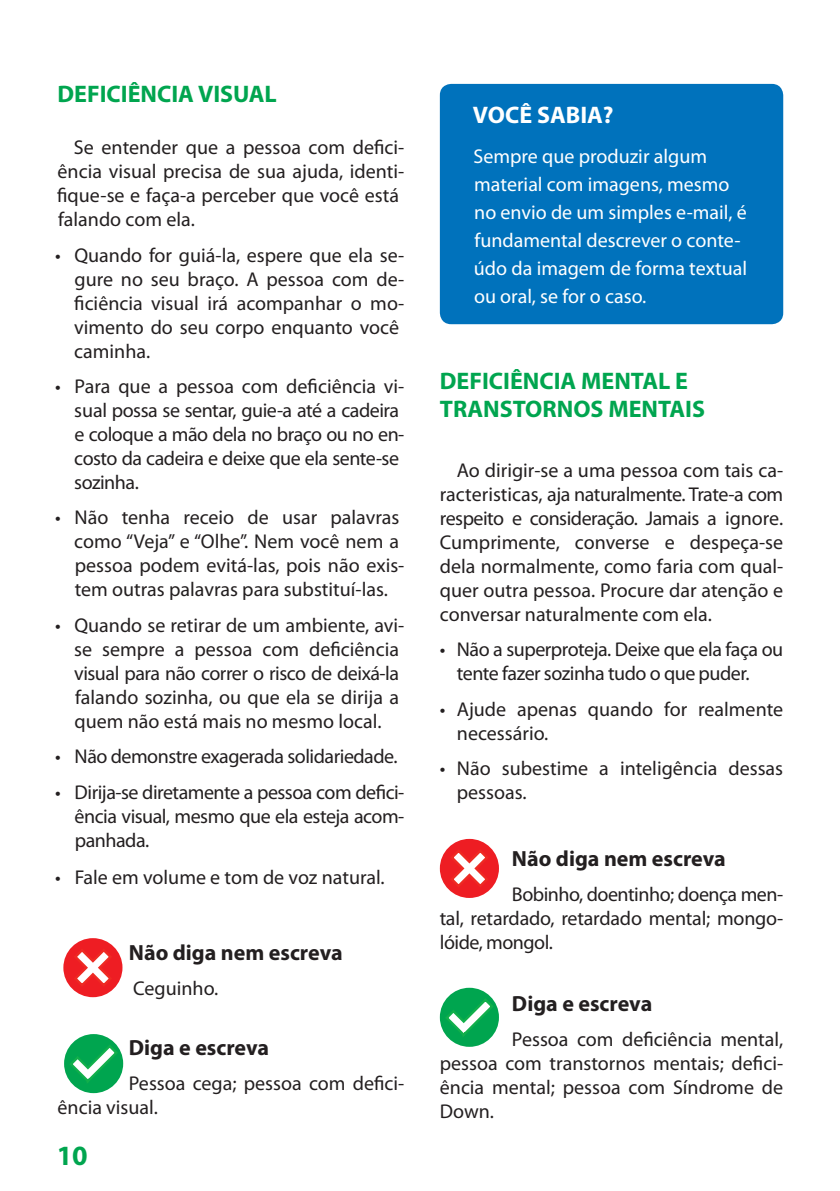
<style>
.page{position:relative;width:840px;height:1191px;background:#fff}
.page>*{position:absolute;margin:0;border:0;box-sizing:border-box;transform-origin:0 0}
.t1{font:700 28px "Myriad Pro";color:#00a54f}
.Titles{font:700 24px "Myriad Pro";color:#00a54f}
.Did_you_know{font:700 24px "Myriad Pro";color:#fff}
.Did_you_know-2{font:700 22px "Myriad Pro";color:#231f20}
.Bullets{font:700 22px "Myriad Pro";color:#231f20}
.Bullets-2{font:20px/24px "Myriad Pro";color:#231f20}
.General_Texts{font:20px/24px "Myriad Pro";color:#231f20;text-align:justify}
.Bullets-3{font:20px/24px "Myriad Pro";letter-spacing:-.025em;color:#231f20}
.Did_you_know-3{font:20px/24px "Myriad Pro";color:#231f20;text-align:justify}
.Did_you_know-4{font:20px/28px "Myriad Pro";color:#fff}
</style>
<div class="page">
<div style="left:441px;top:840px;width:56px;height:56px;background:#ee1d23;border-radius:50%"></div>
<div style="left:439px;top:839px;width:59px;height:59px;border:2px solid #ee1d23;border-radius:50%"></div>
<svg style="left:448px;top:847px;width:42px;height:42px"></svg>
<div style="left:441px;top:989px;width:56px;height:56px;background:#00a54f;border-radius:50%"></div>
<div style="left:439px;top:987px;width:59px;height:59px;border:2px solid #00a54f;border-radius:50%"></div>
<svg style="left:443px;top:996px;width:52px;height:44px"></svg>
<div style="left:439px;top:84px;width:343px;height:240px;background:#0072bc;border-radius:11px"></div>
<div style="left:64px;top:939px;width:57px;height:57px;background:#ee1d23;border-radius:50%"></div>
<div style="left:63px;top:938px;width:59px;height:59px;border:2px solid #ee1d23;border-radius:50%"></div>
<svg style="left:72px;top:947px;width:42px;height:41px"></svg>
<div style="left:65px;top:1035px;width:57px;height:57px;background:#00a54f;border-radius:50%"></div>
<div style="left:64px;top:1034px;width:59px;height:59px;border:2px solid #00a54f;border-radius:50%"></div>
<svg style="left:68px;top:1042px;width:51px;height:44px"></svg>
<p class="Titles" style="left:58px;top:78px;width:221px">DEFICIÊNCIA VISUAL</p>
<p class="General_Texts" style="left:57px;top:135px;width:348px;text-align:left;text-indent:17px">Se entender que a pessoa com defici&shy;ência visual precisa de sua ajuda, identi&shy;fique-se e faça-a perceber que você está falando com ela.</p>
<p class="Bullets-2" style="left:74px;top:243px;width:331px;text-indent:-19px">• Quando for guiá-la, espere que ela se&shy;gure no seu braço. A pessoa com de&shy;ficiência visual irá acompanhar o mo&shy;vimento do seu corpo enquanto você caminha.</p>
<p class="Bullets-3" style="left:74px;top:374px;width:331px;text-indent:-19px">• Para que a pessoa com deficiência vi&shy;sual possa se sentar, guie-a até a cadeira e coloque a mão dela no braço ou no en&shy;costo da cadeira e deixe que ela sente-se sozinha.</p>
<p class="Bullets-2" style="left:74px;top:505px;width:331px;text-indent:-19px">• Não tenha receio de usar palavras como “Veja” e “Olhe”. Nem você nem a pessoa podem evitá-las, pois não exis&shy;tem outras palavras para substituí-las.</p>
<p class="Bullets-2" style="left:74px;top:613px;width:331px;text-indent:-19px">• Quando se retirar de um ambiente, avi&shy;se sempre a pessoa com deficiência visual para não correr o risco de deixá-la falando sozinha, ou que ela se dirija a quem não está mais no mesmo local.</p>
<p class="Bullets-3" style="left:55px;top:744px;width:344px">• Não demonstre exagerada solidariedade.</p>
<p class="Bullets-2" style="left:75px;top:779px;width:331px;text-align:justify;text-indent:-19px">• Dirija-se diretamente a pessoa com defici&shy;ência visual, mesmo que ela esteja acom&shy;panhada.</p>
<p class="Bullets-2" style="left:55px;top:865px;width:331px">• Fale em volume e tom de voz natural.</p>
<p class="Bullets" style="left:129px;top:938px;width:215px">Não diga nem escreva</p>
<p class="Did_you_know-3" style="left:133px;top:976px;width:87px">Ceguinho.</p>
<p class="Did_you_know-2" style="left:129px;top:1032px;width:142px">Diga e escreva</p>
<p class="Did_you_know-3" style="left:58px;top:1070px;width:348px;text-indent:71px">Pessoa cega; pessoa com defici&shy;ência visual.</p>
<h1 class="t1" style="left:57px;top:1137px;width:33px">10</h1>
<p class="Did_you_know" style="left:472px;top:100px;width:142px">VOCÊ SABIA?</p>
<p class="Did_you_know-4" style="left:473px;top:142px;width:275px">Sempre que produzir algum material com imagens, mesmo no envio de um simples e-mail, é fundamental descrever o conte&shy;údo da imagem de forma textual ou oral, se for o caso.</p>
<p class="Titles" style="left:439px;top:366px;width:249px">DEFICIÊNCIA MENTAL E</p>
<p class="Titles" style="left:439px;top:394px;width:266px">TRANSTORNOS MENTAIS</p>
<p class="General_Texts" style="left:439px;top:458px;width:345px;text-indent:17px">Ao dirigir-se a uma pessoa com tais ca&shy;racteristicas, aja naturalmente. Trate-a com respeito e consideração. Jamais a ignore.<br>Cumprimente, converse e despeça-se dela normalmente, como faria com qual&shy;quer outra pessoa. Procure dar atenção e conversar naturalmente com ela.</p>
<p class="Bullets-3" style="left:456px;top:637px;width:327px;text-indent:-17px">• Não a superproteja. Deixe que ela faça ou tente fazer sozinha tudo o que puder.</p>
<p class="Bullets-2" style="left:456px;top:696px;width:327px;text-indent:-17px">• Ajude apenas quando for realmente necessário.</p>
<p class="Bullets-2" style="left:456px;top:756px;width:327px;text-indent:-17px">• Não subestime a inteligência dessas pessoas.</p>
<p class="Did_you_know-2" style="left:511px;top:844px;width:215px">Não diga nem escreva</p>
<p class="Did_you_know-3" style="left:439px;top:882px;width:344px;text-indent:72px">Bobinho, doentinho; doença men&shy;tal, retardado, retardado mental; mongo&shy;lóide, mongol.</p>
<p class="Did_you_know-2" style="left:511px;top:988px;width:142px">Diga e escreva</p>
<p class="Did_you_know-3" style="left:439px;top:1027px;width:344px;text-indent:72px">Pessoa com deficiência mental, pessoa com transtornos mentais; defici&shy;ência mental; pessoa com Síndrome de Down.</p>
</div>
